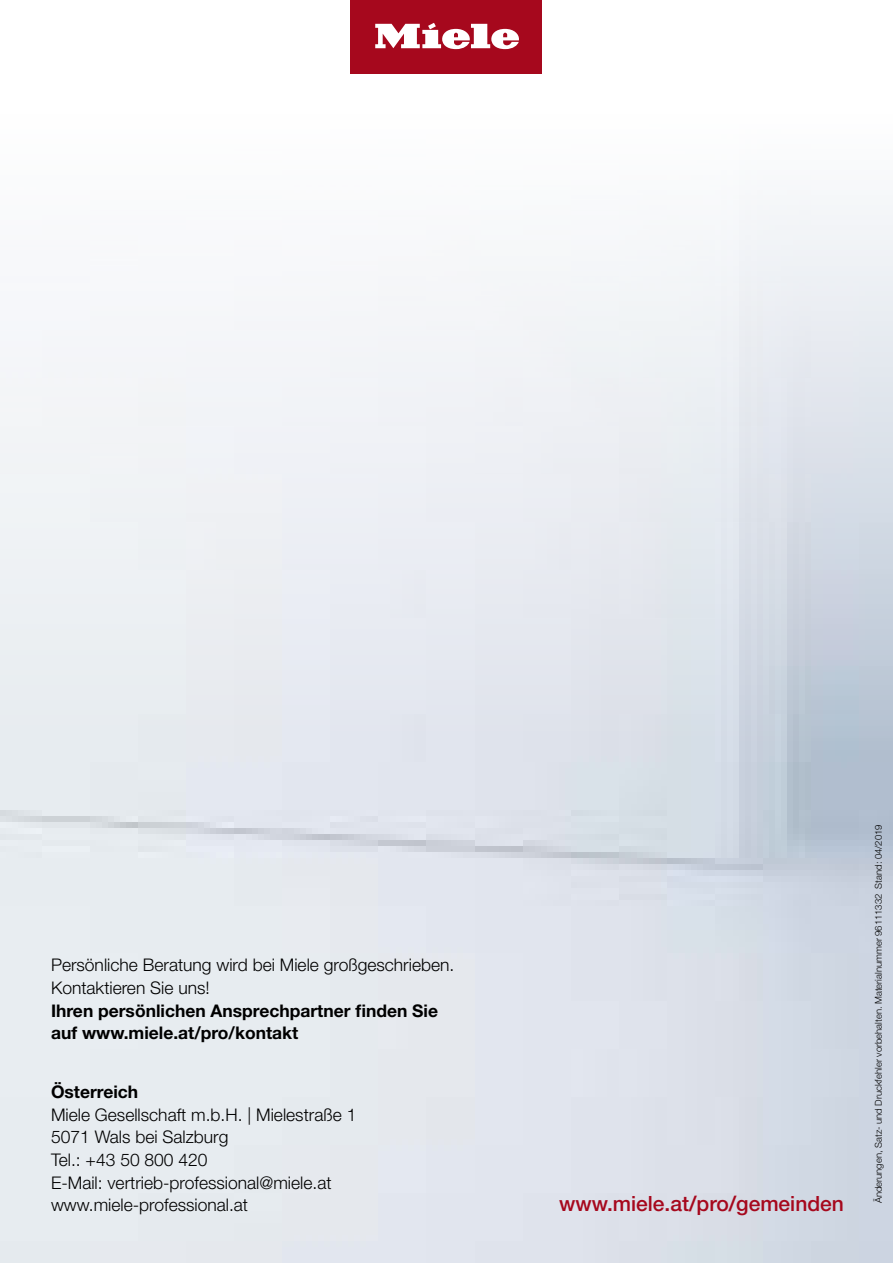
<style>
.page{position:relative;width:893px;height:1263px;background:#fff}
.page>*{position:absolute;margin:0;border:0;box-sizing:border-box;transform-origin:0 0}
.t1{font:500 21px "Helvetica Neue LT Std";color:#a6081d}
.t2{font:300 17.4px/22.6px "Helvetica Neue LT Std";color:#000}
.t3{font:700 17.4px/22.6px "Helvetica Neue LT Std";color:#000}
.t4{font:300 9.45px "Helvetica Neue LT Std";color:#000}
</style>
<div class="page">
<img style="left:0;top:0;width:893px;height:1263px">
<div style="left:351px;top:0;width:191px;height:73px;background:#a6081d"></div>
<svg style="left:375px;top:23px;width:144px;height:26px"></svg>
<p class="t2" style="left:51px;top:953px;width:405px">Persönliche Beratung wird bei Miele großgeschrieben.<br>Kontaktieren Sie uns!</p>
<p class="t3" style="left:51px;top:999px;width:389px">Ihren persönlichen Ansprechpartner finden Sie auf www.miele.at/pro/kontakt</p>
<p class="t3" style="left:51px;top:1080px;width:89px">Österreich</p>
<p class="t2" style="left:51px;top:1103px;width:307px">Miele Gesellschaft m.b.H. | Mielestraße 1<br>5071 Wals bei Salzburg<br>Tel.: +43 50 800 420<br>E-Mail: vertrieb-professional@miele.at www.miele-professional.at</p>
<p class="t1" style="left:559px;top:1191px;width:286px">www.miele.at/pro/gemeinden</p>
<p class="t4" style="left:872px;top:1203px;width:380px;rotate:-90deg">Änderungen, Satz- und Druckfehler vorbehalten. Materialnummer 96111332 Stand: 04/2019</p>
</div>
